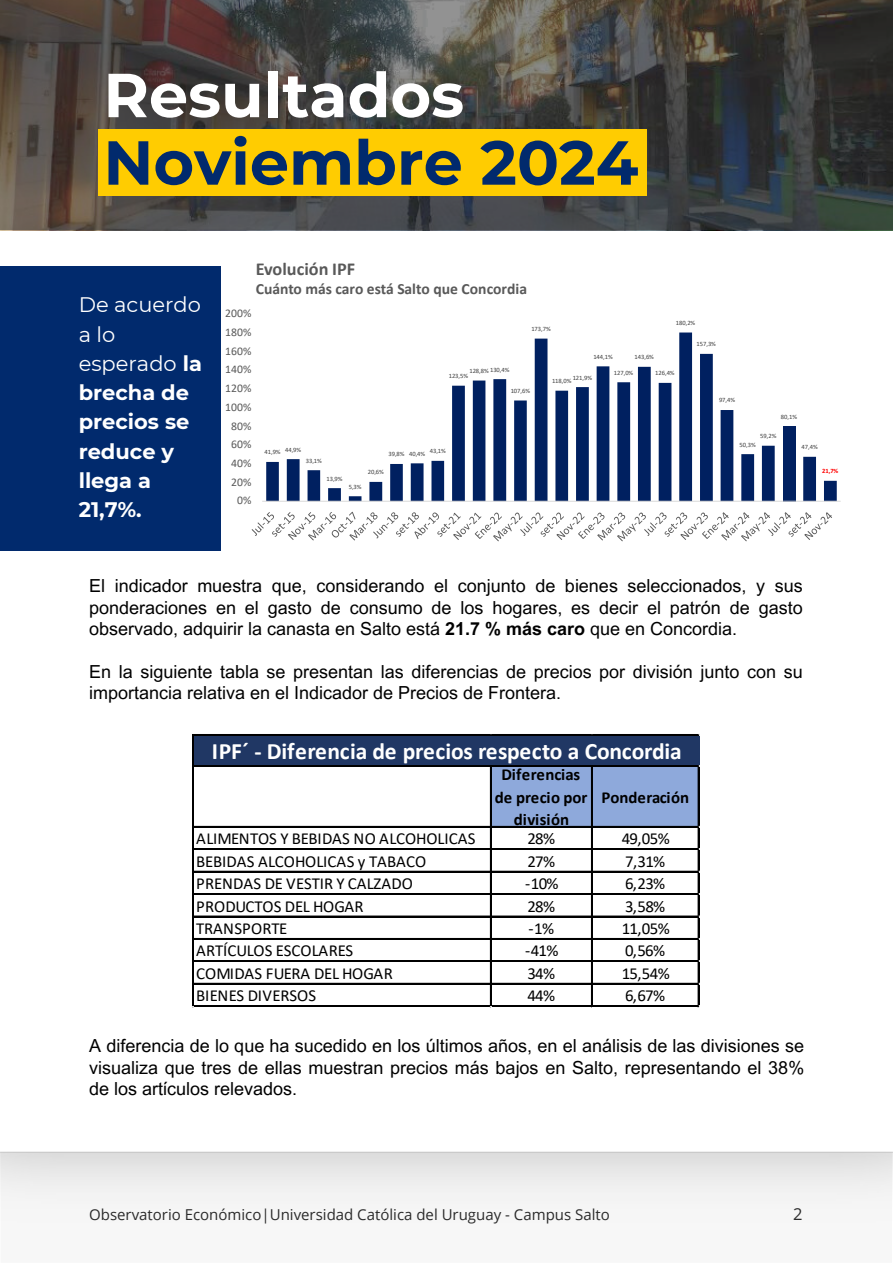
<style>
.page{position:relative;width:893px;height:1263px;background:#fff}
.page>*{position:absolute;margin:0;border:0;box-sizing:border-box;transform-origin:0 0}
.t1{font:700 62.1px "Montserrat";color:#012a6d}
.t2{font:700 62.1px "Montserrat";color:#fff}
.t3{font:700 23.55px "Calibri";letter-spacing:-.01em;color:#fff}
.t4{font:700 21px/29.2px "Montserrat";color:#fff}
.t5{font:700 18.3px "Calibri";color:#595959}
.t6{font:18px/21.3px "Arial MT Pro";color:#000;text-align:justify}
.t7{font:16.8px "Calibri";letter-spacing:-.01em;color:#000}
.t8{font:700 16.8px/22.4px "Calibri";letter-spacing:-.005em;color:#000;text-align:center}
.t9{font:16.5px "Open Sans";color:#2b2b2b}
.t10{font:700 15.6px "Calibri";letter-spacing:-.005em;color:#595959}
.t11{font:15px "Open Sans";color:#2b2b2b}
.t12{font:11.7px "Calibri";color:#595959}
.t13{font:6.6px "Calibri";letter-spacing:-.005em;color:#404040}
.t14{font:700 6.6px "Calibri";color:#f00}
.s1{font-weight:400}
.s2{font-weight:700}
</style>
<div class="page">
<svg style="left:0;top:0;width:893px;height:230px;background:#464340"></svg>
<div style="left:98px;top:130px;width:549px;height:66px;background:#ffcc01"></div>
<div style="left:0;top:266px;width:222px;height:284px;background:#012a6d"></div>
<div style="left:221px;top:247px;width:629px;height:306px;background:#fff"></div>
<svg style="left:266px;top:332px;width:571px;height:169px"></svg>
<hr style="left:262px;top:501px;width:579px;height:1px;background:#d9d9d9">
<svg style="left:252px;top:512px;width:580px;height:29px"></svg>
<div style="left:194px;top:736px;width:505px;height:31px;background:#203764"></div>
<div style="left:490px;top:766px;width:209px;height:61px;background:#8ea9db"></div>
<hr style="left:194px;top:734px;width:505px;height:2px;background:#000">
<hr style="left:194px;top:766px;width:505px;height:1px;background:#000">
<hr style="left:194px;top:826px;width:505px;height:1px;background:#000">
<hr style="left:194px;top:848px;width:505px;height:1px;background:#000">
<hr style="left:194px;top:849px;width:505px;height:1px;background:#000">
<hr style="left:194px;top:871px;width:505px;height:1px;background:#000">
<hr style="left:194px;top:893px;width:505px;height:1px;background:#000">
<hr style="left:194px;top:894px;width:505px;height:1px;background:#000">
<hr style="left:194px;top:916px;width:505px;height:1px;background:#000">
<hr style="left:194px;top:938px;width:505px;height:1px;background:#000">
<hr style="left:194px;top:960px;width:505px;height:1px;background:#000">
<hr style="left:194px;top:961px;width:505px;height:1px;background:#000">
<hr style="left:194px;top:983px;width:505px;height:1px;background:#000">
<hr style="left:193px;top:734px;width:1px;height:273px;background:#000">
<hr style="left:490px;top:767px;width:1px;height:240px;background:#000">
<hr style="left:591px;top:767px;width:2px;height:240px;background:#000">
<hr style="left:194px;top:1005px;width:505px;height:1px;background:#000">
<hr style="left:194px;top:1006px;width:505px;height:1px;background:#000">
<hr style="left:698px;top:767px;width:1px;height:240px;background:#000">
<h1 class="t2" style="left:103px;top:50px;width:362px">Resultados</h1>
<h1 class="t1" style="left:103px;top:118px;width:537px">Noviembre 2024</h1>
<p class="t4" style="left:79px;top:289px;width:125px"><span class="s1">De acuerdo a lo esperado</span> la brecha de precios se reduce y llega a<br>21,7%.</p>
<p class="t5" style="left:256px;top:256px;width:101px">Evolución IPF</p>
<p class="t10" style="left:256px;top:278px;width:273px">Cuánto más caro está Salto que Concordia</p>
<p class="t12" style="left:225px;top:305px;width:28px">200%</p>
<p class="t12" style="left:225px;top:324px;width:28px">180%</p>
<p class="t13" style="left:531px;top:324px;width:21px">173,7%</p>
<p class="t13" style="left:676px;top:318px;width:21px">180,2%</p>
<p class="t12" style="left:225px;top:343px;width:28px">160%</p>
<p class="t13" style="left:593px;top:352px;width:21px">144,1%</p>
<p class="t13" style="left:635px;top:352px;width:21px">143,6%</p>
<p class="t13" style="left:697px;top:340px;width:21px">157,3%</p>
<p class="t12" style="left:225px;top:361px;width:28px">140%</p>
<p class="t12" style="left:225px;top:380px;width:28px">120%</p>
<p class="t13" style="left:469px;top:366px;width:41px">128,8% 130,4%</p>
<p class="t13" style="left:449px;top:371px;width:21px">123,5%</p>
<p class="t13" style="left:511px;top:386px;width:21px">107,6%</p>
<p class="t13" style="left:573px;top:373px;width:21px">121,9%</p>
<p class="t13" style="left:552px;top:376px;width:21px">118,0%</p>
<p class="t13" style="left:614px;top:368px;width:21px">127,0%</p>
<p class="t13" style="left:655px;top:368px;width:21px">126,4%</p>
<p class="t12" style="left:225px;top:399px;width:28px">100%</p>
<p class="t13" style="left:719px;top:396px;width:18px">97,4%</p>
<p class="t13" style="left:781px;top:412px;width:18px">80,1%</p>
<p class="t12" style="left:231px;top:418px;width:22px">80%</p>
<p class="t12" style="left:231px;top:436px;width:22px">60%</p>
<p class="t12" style="left:231px;top:455px;width:22px">40%</p>
<p class="t12" style="left:231px;top:474px;width:22px">20%</p>
<p class="t13" style="left:265px;top:446px;width:38px">41,9% 44,9%</p>
<p class="t13" style="left:306px;top:456px;width:18px">33,1%</p>
<p class="t13" style="left:326px;top:474px;width:18px">13,9%</p>
<p class="t13" style="left:388px;top:449px;width:59px">39,8% 40,4% 43,1%</p>
<p class="t13" style="left:368px;top:468px;width:18px">20,6%</p>
<p class="t13" style="left:349px;top:482px;width:14px">5,3%</p>
<p class="t13" style="left:760px;top:431px;width:18px">59,2%</p>
<p class="t13" style="left:740px;top:440px;width:18px">50,3%</p>
<p class="t13" style="left:802px;top:442px;width:18px">47,4%</p>
<p class="t14" style="left:822px;top:466px;width:18px">21,7%</p>
<p class="t12" style="left:237px;top:492px;width:16px">0%</p>
<p class="t6" style="left:89px;top:576px;width:715px">El indicador muestra que, considerando el conjunto de bienes seleccionados, y sus ponderaciones en el gasto de consumo de los hogares, es decir el patrón de gasto observado, adquirir la canasta en Salto está <span class="s2">21.7 % más caro</span> que en Concordia.</p>
<p class="t6" style="left:89px;top:661px;width:715px">En la siguiente tabla se presentan las diferencias de precios por división junto con su importancia relativa en el Indicador de Precios de Frontera.</p>
<p class="t3" style="left:212px;top:735px;width:471px">IPF´ - Diferencia de precios respecto a Concordia</p>
<p class="t8" style="left:495px;top:763px;width:94px">Diferencias de precio por división</p>
<p class="t8" style="left:601px;top:786px;width:89px">Ponderación</p>
<p class="t7" style="left:196px;top:827px;width:281px">ALIMENTOS Y BEBIDAS NO ALCOHOLICAS</p>
<p class="t7" style="left:527px;top:827px;width:29px">28%</p>
<p class="t7" style="left:622px;top:827px;width:49px">49,05%</p>
<p class="t7" style="left:196px;top:849px;width:232px">BEBIDAS ALCOHOLICAS y TABACO</p>
<p class="t7" style="left:527px;top:849px;width:29px">27%</p>
<p class="t7" style="left:625px;top:849px;width:42px">7,31%</p>
<p class="t7" style="left:196px;top:872px;width:218px">PRENDAS DE VESTIR Y CALZADO</p>
<p class="t7" style="left:525px;top:872px;width:35px">-10%</p>
<p class="t7" style="left:625px;top:872px;width:42px">6,23%</p>
<p class="t7" style="left:196px;top:894px;width:169px">PRODUCTOS DEL HOGAR</p>
<p class="t7" style="left:527px;top:894px;width:29px">28%</p>
<p class="t7" style="left:625px;top:894px;width:42px">3,58%</p>
<p class="t7" style="left:196px;top:917px;width:93px">TRANSPORTE</p>
<p class="t7" style="left:529px;top:917px;width:27px">-1%</p>
<p class="t7" style="left:622px;top:917px;width:49px">11,05%</p>
<p class="t7" style="left:196px;top:939px;width:159px">ARTÍCULOS ESCOLARES</p>
<p class="t7" style="left:525px;top:939px;width:35px">-41%</p>
<p class="t7" style="left:625px;top:939px;width:42px">0,56%</p>
<p class="t7" style="left:196px;top:961px;width:198px">COMIDAS FUERA DEL HOGAR</p>
<p class="t7" style="left:527px;top:961px;width:29px">34%</p>
<p class="t7" style="left:622px;top:961px;width:49px">15,54%</p>
<p class="t7" style="left:196px;top:984px;width:121px">BIENES DIVERSOS</p>
<p class="t7" style="left:527px;top:984px;width:29px">44%</p>
<p class="t7" style="left:625px;top:984px;width:42px">6,67%</p>
<p class="t6" style="left:89px;top:1036px;width:717px">A diferencia de lo que ha sucedido en los últimos años, en el análisis de las divisiones se visualiza que tres de ellas muestran precios más bajos en Salto, representando el 38% de los artículos relevados.</p>
<p class="t11" style="left:89px;top:1204px;width:522px">Observatorio Económico|Universidad Católica del Uruguay - Campus Salto</p>
<p class="t9" style="left:793px;top:1202px;width:11px">2</p>
</div>
